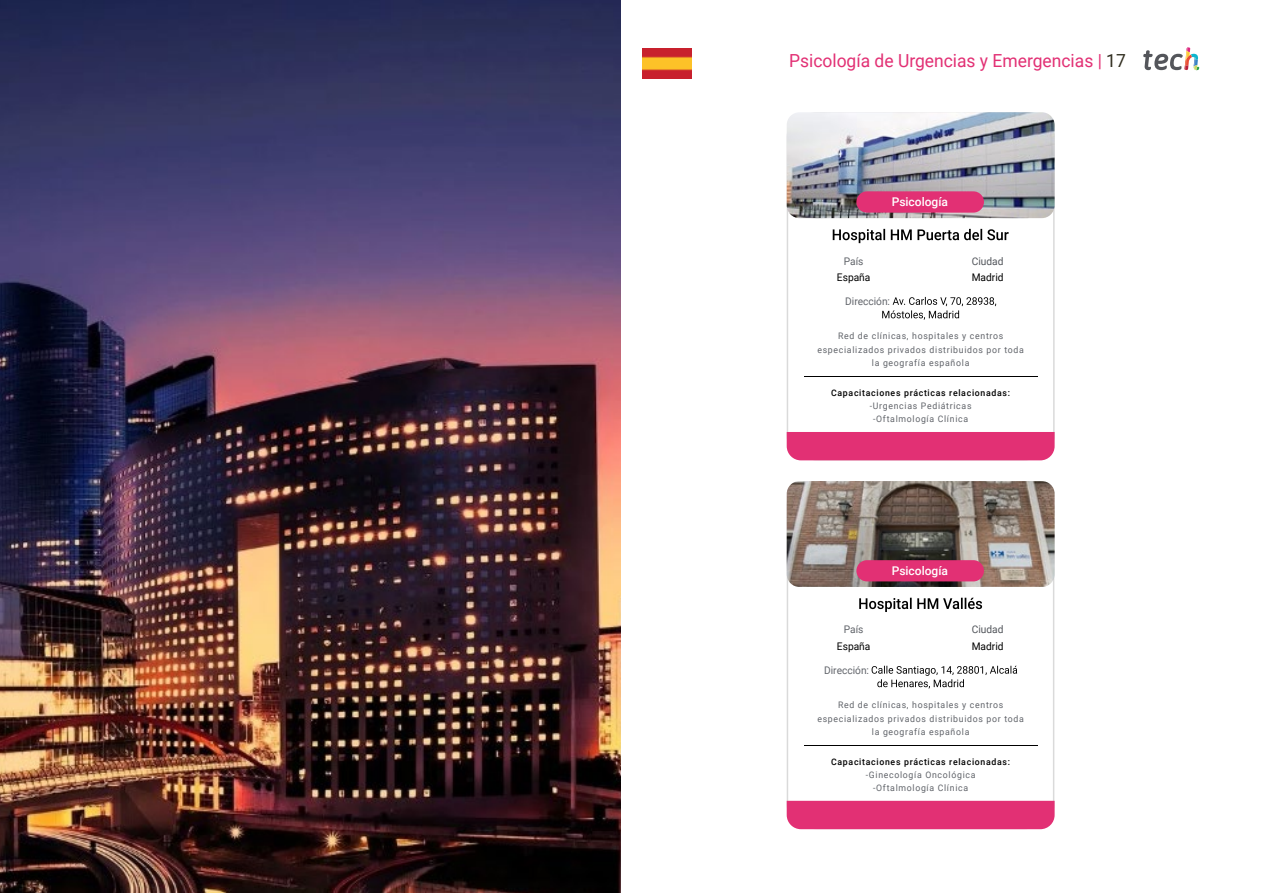
<style>
.page{position:relative;width:1263px;height:893px;background:#fff}
.page>*{position:absolute;margin:0;border:0;box-sizing:border-box;transform-origin:0 0}
.t1{font:18px "Roboto";color:#e23074}
.t2{font:500 12px "Roboto";color:#fff}
.t3{font:10.5px "Roboto";color:#61646a}
.t4{font:10.5px "Roboto";color:#000}
.t5{font:10.5px "Roboto";color:#52555b}
.t6{font:9px/13.5px "Roboto";letter-spacing:.08em;color:#61646a;text-align:center}
.t7{font:500 9px "Roboto";letter-spacing:.08em;color:#000}
.s1{color:#312e20}
</style>
<div class="page">
<img style="left:0;top:0;width:621px;height:893px">
<img style="left:642px;top:49px;width:49px;height:30px">
<svg style="left:1143px;top:47px;width:56px;height:24px"></svg>
<svg style="left:786px;top:121px;width:269px;height:340px"></svg>
<img style="left:787px;top:112px;width:267px;height:106px">
<div style="left:856px;top:191px;width:128px;height:22px;background:#e23074;border-radius:11px"></div>
<div style="left:787px;top:432px;width:267px;height:28px;background:#e23074"></div>
<hr style="left:804px;top:376px;width:233px;height:1px;background:#000">
<svg style="left:833px;top:229px;width:175px;height:14px"></svg>
<svg style="left:882px;top:297px;width:114px;height:23px"></svg>
<svg style="left:786px;top:490px;width:269px;height:340px"></svg>
<img style="left:787px;top:481px;width:267px;height:106px">
<div style="left:856px;top:560px;width:128px;height:21px;background:#e23074;border-radius:11px"></div>
<div style="left:787px;top:801px;width:267px;height:28px;background:#e23074"></div>
<hr style="left:804px;top:745px;width:233px;height:1px;background:#000">
<svg style="left:859px;top:598px;width:123px;height:14px"></svg>
<svg style="left:872px;top:666px;width:145px;height:23px"></svg>
<h1 class="t1" style="left:789px;top:48px;width:338px">Psicología de Urgencias y Emergencias | <span class="s1">17</span></h1>
<p class="t3" style="left:844px;top:254px;width:21px">País</p>
<p class="t4" style="left:837px;top:270px;width:35px">España</p>
<h2 class="t2" style="left:892px;top:194px;width:58px">Psicología</h2>
<p class="t5" style="left:972px;top:254px;width:33px">Ciudad</p>
<p class="t4" style="left:972px;top:270px;width:33px">Madrid</p>
<p class="t3" style="left:845px;top:294px;width:46px">Dirección:</p>
<p class="t6" style="left:817px;top:329px;width:208px">Red de clínicas, hospitales y centros especializados privados distribuidos por toda la geografía española</p>
<p class="t7" style="left:831px;top:386px;width:180px">Capacitaciones prácticas relacionadas:</p>
<p class="t6" style="left:870px;top:399px;width:103px">-Urgencias Pediátricas -Oftalmología Clínica</p>
<p class="t3" style="left:844px;top:622px;width:21px">País</p>
<p class="t4" style="left:837px;top:639px;width:35px">España</p>
<h2 class="t2" style="left:892px;top:563px;width:58px">Psicología</h2>
<p class="t5" style="left:972px;top:622px;width:33px">Ciudad</p>
<p class="t4" style="left:972px;top:639px;width:33px">Madrid</p>
<p class="t3" style="left:824px;top:662px;width:46px">Dirección:</p>
<p class="t6" style="left:817px;top:698px;width:208px">Red de clínicas, hospitales y centros especializados privados distribuidos por toda la geografía española</p>
<p class="t7" style="left:831px;top:755px;width:180px">Capacitaciones prácticas relacionadas:</p>
<p class="t6" style="left:866px;top:768px;width:111px">-Ginecología Oncológica -Oftalmología Clínica</p>
</div>
